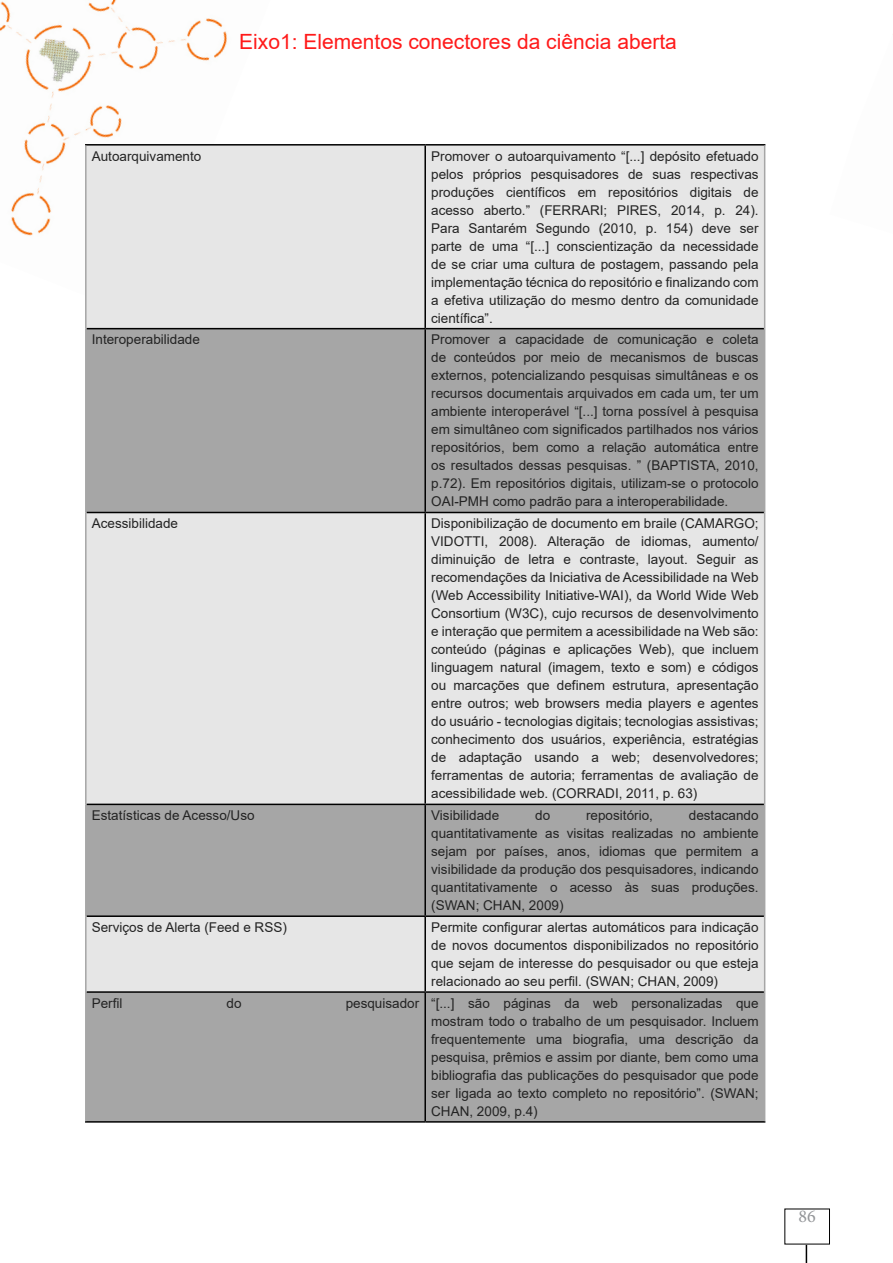
<style>
.page{position:relative;width:893px;height:1263px;background:#fff}
.page>*{position:absolute;margin:0;border:0;box-sizing:border-box;transform-origin:0 0}
.t1{font:21px "Arial";color:#ff1a1a}
.t2{font:18px "Minion Pro";color:#939598}
.t3{font:13.5px/18px "Arial";color:#232323;text-align:justify}
</style>
<div class="page">
<svg style="left:806px;top:1245px;width:1px;height:18px"></svg>
<img style="left:0;top:0;width:228px;height:236px">
<div style="left:87px;top:146px;width:677px;height:182px;background:#e6e6e6"></div>
<svg style="left:87px;top:329px;width:677px;height:792px;background:#c3c3c3"></svg>
<hr style="left:85px;top:144px;width:340px;height:2px;background:#000">
<hr style="left:425px;top:144px;width:340px;height:2px;background:#000">
<hr style="left:424px;top:146px;width:2px;height:182px;background:#000">
<hr style="left:87px;top:328px;width:338px;height:1px;background:#000">
<hr style="left:425px;top:328px;width:339px;height:1px;background:#000">
<hr style="left:424px;top:329px;width:2px;height:183px;background:#000">
<hr style="left:87px;top:512px;width:338px;height:1px;background:#000">
<hr style="left:425px;top:512px;width:339px;height:1px;background:#000">
<hr style="left:424px;top:513px;width:2px;height:291px;background:#000">
<hr style="left:87px;top:804px;width:338px;height:1px;background:#000">
<hr style="left:425px;top:804px;width:339px;height:1px;background:#000">
<hr style="left:424px;top:805px;width:2px;height:110px;background:#000">
<hr style="left:87px;top:915px;width:338px;height:2px;background:#000">
<hr style="left:425px;top:915px;width:339px;height:2px;background:#000">
<hr style="left:424px;top:917px;width:2px;height:74px;background:#000">
<hr style="left:87px;top:991px;width:338px;height:2px;background:#000">
<hr style="left:425px;top:991px;width:339px;height:2px;background:#000">
<hr style="left:424px;top:993px;width:2px;height:128px;background:#000">
<hr style="left:85px;top:1121px;width:340px;height:2px;background:#000">
<hr style="left:425px;top:1121px;width:340px;height:2px;background:#000">
<hr style="left:85px;top:146px;width:2px;height:183px;background:#a6a6a6">
<hr style="left:764px;top:146px;width:1px;height:183px;background:#a6a6a6">
<hr style="left:85px;top:329px;width:2px;height:183px;background:#a6a6a6">
<hr style="left:764px;top:329px;width:1px;height:183px;background:#a6a6a6">
<hr style="left:85px;top:512px;width:2px;height:292px;background:#a6a6a6">
<hr style="left:764px;top:512px;width:1px;height:292px;background:#a6a6a6">
<hr style="left:85px;top:804px;width:2px;height:112px;background:#a6a6a6">
<hr style="left:764px;top:804px;width:1px;height:112px;background:#a6a6a6">
<hr style="left:85px;top:916px;width:2px;height:76px;background:#a6a6a6">
<hr style="left:764px;top:916px;width:1px;height:76px;background:#a6a6a6">
<hr style="left:85px;top:992px;width:2px;height:129px;background:#a6a6a6">
<hr style="left:764px;top:992px;width:1px;height:129px;background:#a6a6a6">
<h1 class="t1" style="left:239px;top:27px;width:439px">Eixo1: Elementos conectores da ciência aberta</h1>
<p class="t3" style="left:92px;top:147px;width:111px">Autoarquivamento</p>
<p class="t3" style="left:431px;top:147px;width:329px">Promover o autoarquivamento “[...] depósito efetuado pelos próprios pesquisadores de suas respectivas produções científicos em repositórios digitais de acesso aberto.” (FERRARI; PIRES, 2014, p. 24).<br>Para Santarém Segundo (2010, p. 154) deve ser parte de uma “[...] conscientização da necessidade de se criar uma cultura de postagem, passando pela implementação técnica do repositório e finalizando com a efetiva utilização do mesmo dentro da comunidade científica”.</p>
<p class="t3" style="left:92px;top:331px;width:110px">Interoperabilidade</p>
<p class="t3" style="left:431px;top:331px;width:329px">Promover a capacidade de comunicação e coleta de conteúdos por meio de mecanismos de buscas externos, potencializando pesquisas simultâneas e os recursos documentais arquivados em cada um, ter um ambiente interoperável “[...] torna possível à pesquisa em simultâneo com significados partilhados nos vários repositórios, bem como a relação automática entre os resultados dessas pesquisas. ” (BAPTISTA, 2010, p.72). Em repositórios digitais, utilizam-se o protocolo OAI-PMH como padrão para a interoperabilidade.</p>
<p class="t3" style="left:92px;top:514px;width:88px">Acessibilidade</p>
<p class="t3" style="left:431px;top:514px;width:329px">Disponibilização de documento em braile (CAMARGO; VIDOTTI, 2008). Alteração de idiomas, aumento/ diminuição de letra e contraste, layout. Seguir as recomendações da Iniciativa de Acessibilidade na Web (Web Accessibility Initiative-WAI), da World Wide Web Consortium (W3C), cujo recursos de desenvolvimento e interação que permitem a acessibilidade na Web são: conteúdo (páginas e aplicações Web), que incluem linguagem natural (imagem, texto e som) e códigos ou marcações que definem estrutura, apresentação entre outros; web browsers media players e agentes do usuário - tecnologias digitais; tecnologias assistivas; conhecimento dos usuários, experiência, estratégias de adaptação usando a web; desenvolvedores; ferramentas de autoria; ferramentas de avaliação de acessibilidade web. (CORRADI, 2011, p. 63)</p>
<p class="t3" style="left:92px;top:806px;width:164px">Estatísticas de Acesso/Uso</p>
<p class="t3" style="left:431px;top:806px;width:70px">Visibilidade</p>
<p class="t3" style="left:535px;top:806px;width:17px">do</p>
<p class="t3" style="left:586px;top:806px;width:68px">repositório,</p>
<p class="t3" style="left:431px;top:806px;width:329px;text-indent:258px">destacando quantitativamente as visitas realizadas no ambiente sejam por países, anos, idiomas que permitem a visibilidade da produção dos pesquisadores, indicando quantitativamente o acesso às suas produções. (SWAN; CHAN, 2009)</p>
<p class="t3" style="left:92px;top:918px;width:197px">Serviços de Alerta (Feed e RSS)</p>
<p class="t3" style="left:431px;top:918px;width:329px">Permite configurar alertas automáticos para indicação de novos documentos disponibilizados no repositório que sejam de interesse do pesquisador ou que esteja relacionado ao seu perfil. (SWAN; CHAN, 2009)</p>
<p class="t3" style="left:92px;top:994px;width:32px">Perfil</p>
<p class="t3" style="left:227px;top:994px;width:17px">do</p>
<p class="t3" style="left:431px;top:994px;width:329px;text-indent:-86px">pesquisador “[...] são páginas da web personalizadas que mostram todo o trabalho de um pesquisador. Incluem frequentemente uma biografia, uma descrição da pesquisa, prêmios e assim por diante, bem como uma bibliografia das publicações do pesquisador que pode ser ligada ao texto completo no repositório”. (SWAN; CHAN, 2009, p.4)</p>
<h2 class="t2" style="left:798px;top:1204px;width:19px">86</h2>
</div>
